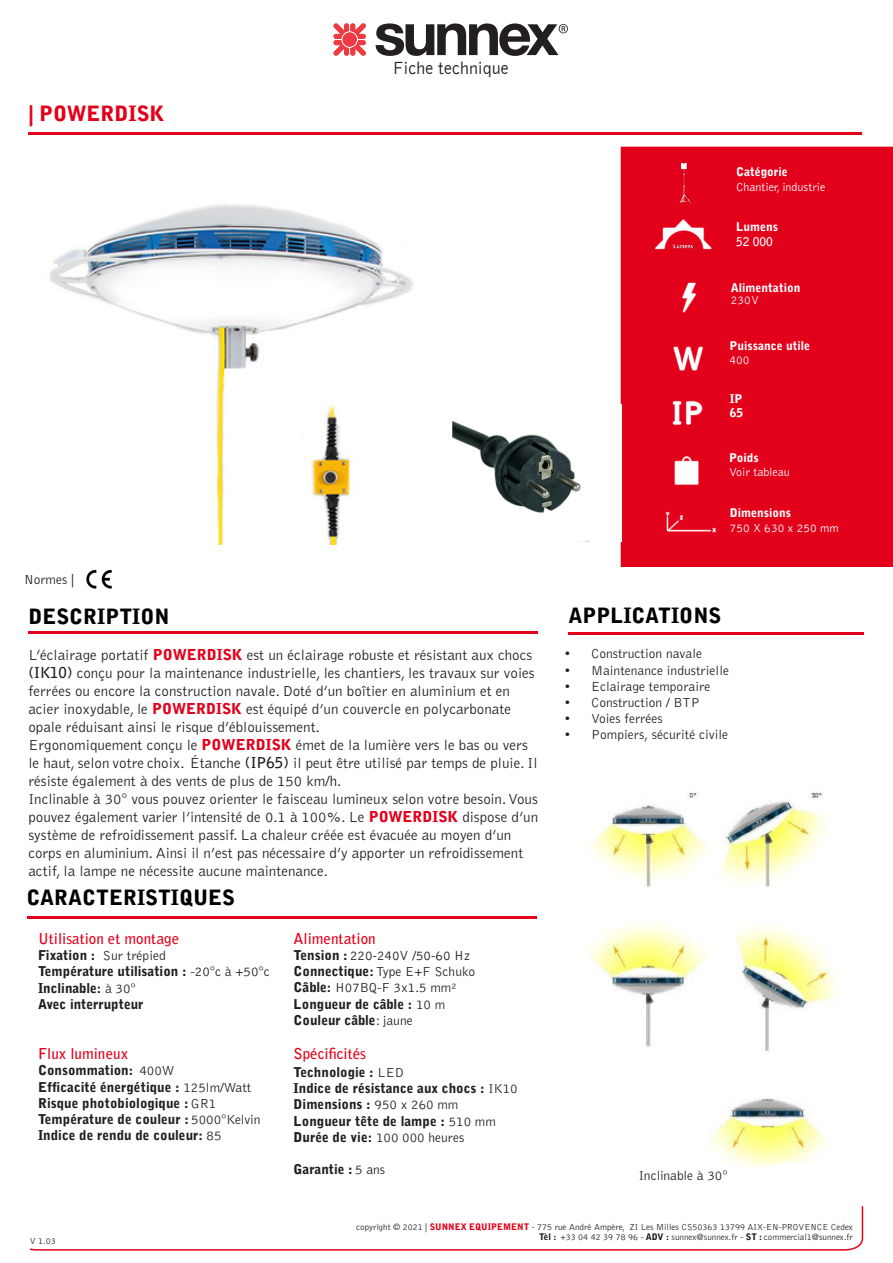
<style>
.page{position:relative;width:893px;height:1263px;background:#fff}
.page>*{position:absolute;margin:0;border:0;box-sizing:border-box;transform-origin:0 0}
.t1{font:900 21px "Bell Gothic Std";color:#000}
.t2{font:900 21px "Bell Gothic Std";color:#e2001a}
.t3{font:300 18px "Bell Gothic";color:#231f20}
.t4{font:300 15px/18px "Bell Gothic Std";color:#231f20}
.t5{font:700 15px "Bell Gothic Std";color:#e2001a}
.t6{font:900 13.5px/16.2px "Bell Gothic Std";color:#231f20}
.t7{font:300 13.5px "Bell Gothic Std";color:#231f20}
.t8{font:900 13.5px "Bell Gothic";color:#231f20}
.t9{font:300 13.5px "Bell Gothic";color:#231f20}
.t10{font:900 12px "Bell Gothic Std";color:#fff}
.t11{font:300 12px "Bell Gothic Std";color:#fff}
.t12{font:300 12px "Bell Gothic";color:#fff}
.t13{font:700 12px "Bell Gothic Std";color:#fff}
.t14{font:300 9px "Bell Gothic Std";color:#231f20}
.s1{font-weight:900;color:#e2001a}
.s2{font-weight:700}
.s3{font-weight:900}
.s4{font-weight:300}
.s5{font-family:"Bell Gothic"}
.s6{font-family:"Bell Gothic Std";font-weight:300}
.s7{font-family:"Bell Gothic Std";font-weight:900}
.s8{font-family:"Bell Gothic";font-weight:900}
</style>
<div class="page">
<div style="left:621px;top:147px;width:272px;height:420px;background:#e2001a"></div>
<svg style="left:334px;top:23px;width:32px;height:33px"></svg>
<svg style="left:376px;top:23px;width:192px;height:33px"></svg>
<hr style="left:29px;top:132px;width:833px;height:3px;background:#e2001a">
<img style="left:50px;top:204px;width:364px;height:341px">
<img style="left:650px;top:214px;width:65px;height:41px">
<img style="left:657px;top:278px;width:65px;height:40px">
<img style="left:656px;top:338px;width:65px;height:41px">
<div style="left:646px;top:161px;width:74px;height:41px;background:#e2001a"></div>
<img style="left:654px;top:451px;width:65px;height:41px">
<img style="left:658px;top:501px;width:65px;height:41px">
<img style="left:654px;top:392px;width:65px;height:41px">
<hr style="left:28px;top:631px;width:510px;height:2px;background:#e2001a">
<hr style="left:568px;top:632px;width:295px;height:3px;background:#e2001a">
<hr style="left:27px;top:916px;width:510px;height:3px;background:#e2001a">
<svg style="left:29px;top:1206px;width:835px;height:45px"></svg>
<img style="left:588px;top:792px;width:250px;height:375px">
<img style="left:86px;top:569px;width:26px;height:20px">
<img style="left:389px;top:404px;width:201px;height:137px">
<p class="t2" style="left:29px;top:101px;width:138px">| POWERDISK</p>
<p class="t7" style="left:24px;top:572px;width:51px">Normes |</p>
<p class="t3" style="left:393px;top:58px;width:118px">Fiche technique</p>
<p class="t10" style="left:736px;top:165px;width:53px">Catégorie</p>
<p class="t11" style="left:736px;top:180px;width:91px">Chantier, industrie</p>
<p class="t10" style="left:736px;top:220px;width:43px">Lumens</p>
<p class="t13" style="left:736px;top:234px;width:38px">52 000</p>
<p class="t10" style="left:731px;top:281px;width:71px">Alimentation</p>
<p class="t11" style="left:731px;top:294px;width:30px">230V</p>
<p class="t10" style="left:729px;top:339px;width:82px">Puissance utile</p>
<p class="t11" style="left:729px;top:354px;width:22px">400</p>
<p class="t10" style="left:730px;top:391px;width:14px">IP</p>
<p class="t10" style="left:730px;top:406px;width:15px">65</p>
<p class="t10" style="left:729px;top:451px;width:31px">Poids</p>
<p class="t11" style="left:729px;top:466px;width:62px">Voir tableau</p>
<p class="t10" style="left:730px;top:506px;width:63px">Dimensions</p>
<p class="t12" style="left:730px;top:521px;width:111px">750 X 630 x 250 mm</p>
<p class="t1" style="left:28px;top:604px;width:143px">DESCRIPTION</p>
<p class="t1" style="left:568px;top:603px;width:154px">APPLICATIONS</p>
<p class="t4" style="left:28px;top:646px;width:511px">L’éclairage portatif <span class="s1">POWERDISK</span> est un éclairage robuste et résistant aux chocs <span class="s2">(IK10)</span> conçu pour la maintenance industrielle, les chantiers, les travaux sur voies ferrées ou encore la construction navale. Doté d’un boîtier en aluminium et en acier inoxydable, le <span class="s1">POWERDISK</span> est équipé d’un couvercle en polycarbonate opale réduisant ainsi le risque d’éblouissement.<br>Ergonomiquement conçu le <span class="s1">POWERDISK</span> émet de la lumière vers le bas ou vers le haut, selon votre choix. Étanche <span class="s2">(IP65)</span> il peut être utilisé par temps de pluie. Il résiste également à des vents de plus de 150 km/h.<br>Inclinable à 30° vous pouvez orienter le faisceau lumineux selon votre besoin. Vous pouvez également varier l’intensité de 0.1 à 100%. Le <span class="s1">POWERDISK</span> dispose d’un système de refroidissement passif. La chaleur créée est évacuée au moyen d’un corps en aluminium. Ainsi il n’est pas nécessaire d’y apporter un refroidissement actif, la lampe ne nécessite aucune maintenance.</p>
<p class="t1" style="left:27px;top:886px;width:210px">CARACTERISTIQUES</p>
<p class="t7" style="left:564px;top:647px;width:139px">• Construction navale</p>
<p class="t7" style="left:564px;top:663px;width:166px">• Maintenance industrielle</p>
<p class="t7" style="left:564px;top:679px;width:148px">• Eclairage temporaire</p>
<p class="t7" style="left:564px;top:695px;width:137px">• Construction / BTP</p>
<p class="t7" style="left:564px;top:712px;width:100px">• Voies ferrées</p>
<p class="t7" style="left:564px;top:728px;width:166px">• Pompiers, sécurité civile</p>
<p class="t5" style="left:38px;top:929px;width:143px">Utilisation et montage</p>
<p class="t7" style="left:38px;top:948px;width:129px"><span class="s3">Fixation :</span> Sur trépied</p>
<p class="t6" style="left:38px;top:963px;width:233px">Température utilisation : <span class="s4">-20°c à +50°c<br></span><span class="s5">Inclinable:</span> <span class="s4">à 30°</span></p>
<p class="t8" style="left:38px;top:996px;width:107px">Avec interrupteur</p>
<p class="t5" style="left:38px;top:1045px;width:92px">Flux lumineux</p>
<p class="t6" style="left:38px;top:1062px;width:138px">Consommation: <span class="s4">400W</span></p>
<p class="t6" style="left:38px;top:1079px;width:215px">Efficacité énergétique : <span class="s4">125lm/Watt</span></p>
<p class="t6" style="left:38px;top:1095px;width:180px">Risque photobiologique : <span class="s4">GR1</span></p>
<p class="t6" style="left:38px;top:1111px;width:224px">Température de couleur : <span class="s4">5000°Kelvin</span></p>
<p class="t8" style="left:38px;top:1127px;width:185px">Indice de rendu de couleur: <span class="s6">85</span></p>
<p class="t14" style="left:30px;top:1236px;width:27px">V 1.03</p>
<p class="t5" style="left:294px;top:929px;width:84px">Alimentation</p>
<p class="t9" style="left:294px;top:948px;width:178px"><span class="s7">Tension :</span> 220-240V /50-60 Hz</p>
<p class="t7" style="left:294px;top:964px;width:183px"><span class="s8">Connectique:</span> Type E+F Schuko</p>
<p class="t7" style="left:294px;top:981px;width:165px"><span class="s8">Câble:</span> H07BQ-F 3x1.5 mm²</p>
<p class="t6" style="left:294px;top:996px;width:153px">Longueur de câble : <span class="s4">10 m</span></p>
<p class="t8" style="left:294px;top:1012px;width:121px">Couleur câble<span class="s6">: jaune</span></p>
<p class="t5" style="left:294px;top:1044px;width:74px">Spécificités</p>
<p class="t6" style="left:294px;top:1064px;width:112px">Technologie : <span class="s4">LED</span></p>
<p class="t6" style="left:294px;top:1080px;width:226px">Indice de résistance aux chocs : <span class="s4">IK10</span></p>
<p class="t6" style="left:294px;top:1096px;width:166px">Dimensions : <span class="s4">950 x 260 mm</span></p>
<p class="t6" style="left:294px;top:1113px;width:204px">Longueur tête de lampe : <span class="s4">510 mm</span></p>
<p class="t7" style="left:294px;top:1130px;width:172px"><span class="s8">Durée de vie:</span> 100 000 heures</p>
<p class="t6" style="left:294px;top:1161px;width:93px">Garantie : <span class="s4">5 ans</span></p>
<p class="t7" style="left:639px;top:1168px;width:91px">Inclinable à 30°</p>
<p class="t14" style="left:356px;top:1222px;width:498px">copyright © 2021 | <span class="s1">SUNNEX EQUIPEMENT</span> - 775 rue André Ampère, ZI Les Milles CS50363 13799 AIX-EN-PROVENCE Cedex</p>
<p class="t14" style="left:539px;top:1232px;width:316px"><span class="s3">Tèl :</span> +33 04 42 39 78 96 - <span class="s3">ADV :</span> sunnex@sunnex.fr - <span class="s3">ST :</span> commercial1@sunnex.fr</p>
</div>
